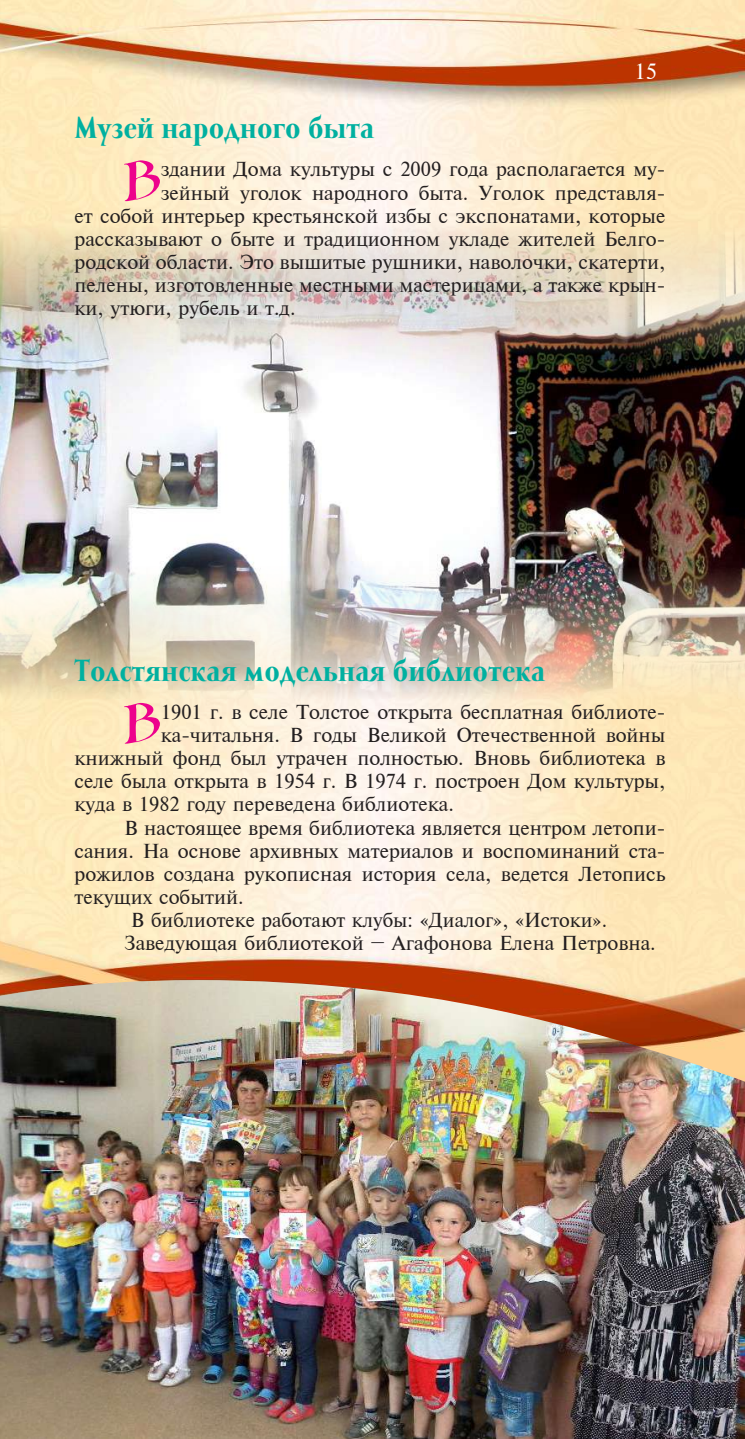
<style>
.page{position:relative;width:745px;height:1439px;background:#fff}
.page>*{position:absolute;margin:0;border:0;box-sizing:border-box;transform-origin:0 0}
.t1{font:50.57px "Arlekino";color:#ed028c}
.t2{font:700 31.5px "Mramor Medium Pro";color:#00b0a0}
.t3{font:21px "Newton C";color:#fff}
.t4{font:19.25px "Newton C";color:#231f20}
</style>
<div class="page">
<img style="left:0;top:0;width:744px;height:980px">
<img style="left:1px;top:213px;width:742px;height:502px">
<img style="left:0;top:980px;width:744px;height:459px">
<p class="t3" style="left:634px;top:59px;width:24px">15</p>
<h2 class="t2" style="left:74px;top:110px;width:301px">Музей народного быта</h2>
<h1 class="t1" style="left:123px;top:152px;width:39px">В</h1>
<p class="t4" style="left:161px;top:158px;width:506px">здании Дома культуры с 2009 года располагается му-</p>
<p class="t4" style="left:161px;top:181px;width:506px">зейный уголок народного быта. Уголок представля-</p>
<p class="t4" style="left:74px;top:204px;width:592px">ет собой интерьер крестьянской избы с экспонатами, которые</p>
<p class="t4" style="left:74px;top:228px;width:592px">рассказывают о быте и традиционном укладе жителей Белго-</p>
<p class="t4" style="left:74px;top:251px;width:592px">родской области. Это вышитые рушники, наволочки, скатерти,</p>
<p class="t4" style="left:74px;top:274px;width:592px">пелены, изготовленные местными мастерицами, а также крын-</p>
<p class="t4" style="left:74px;top:297px;width:222px">ки, утюги, рубель и т.д.</p>
<h2 class="t2" style="left:74px;top:652px;width:472px">Толстянская модельная библиотека</h2>
<h1 class="t1" style="left:123px;top:695px;width:39px">В</h1>
<p class="t4" style="left:161px;top:701px;width:506px">1901 г. в селе Толстое открыта бесплатная библиоте-</p>
<p class="t4" style="left:161px;top:724px;width:506px">ка-читальня. В годы Великой Отечественной войны</p>
<p class="t4" style="left:74px;top:747px;width:592px">книжный фонд был утрачен полностью. Вновь библиотека в</p>
<p class="t4" style="left:74px;top:770px;width:592px">селе была открыта в 1954 г. В 1974 г. построен Дом культуры,</p>
<p class="t4" style="left:74px;top:793px;width:381px">куда в 1982 году переведена библиотека.</p>
<p class="t4" style="left:124px;top:816px;width:542px">В настоящее время библиотека является центром летопи-</p>
<p class="t4" style="left:74px;top:839px;width:592px">сания. На основе архивных материалов и воспоминаний ста-</p>
<p class="t4" style="left:74px;top:862px;width:592px">рожилов создана рукописная история села, ведется Летопись</p>
<p class="t4" style="left:74px;top:885px;width:170px">текущих событий.</p>
<p class="t4" style="left:131px;top:909px;width:477px">В библиотеке работают клубы: «Диалог», «Истоки».</p>
<p class="t4" style="left:124px;top:932px;width:532px">Заведующая библиотекой – Агафонова Елена Петровна.</p>
</div>
